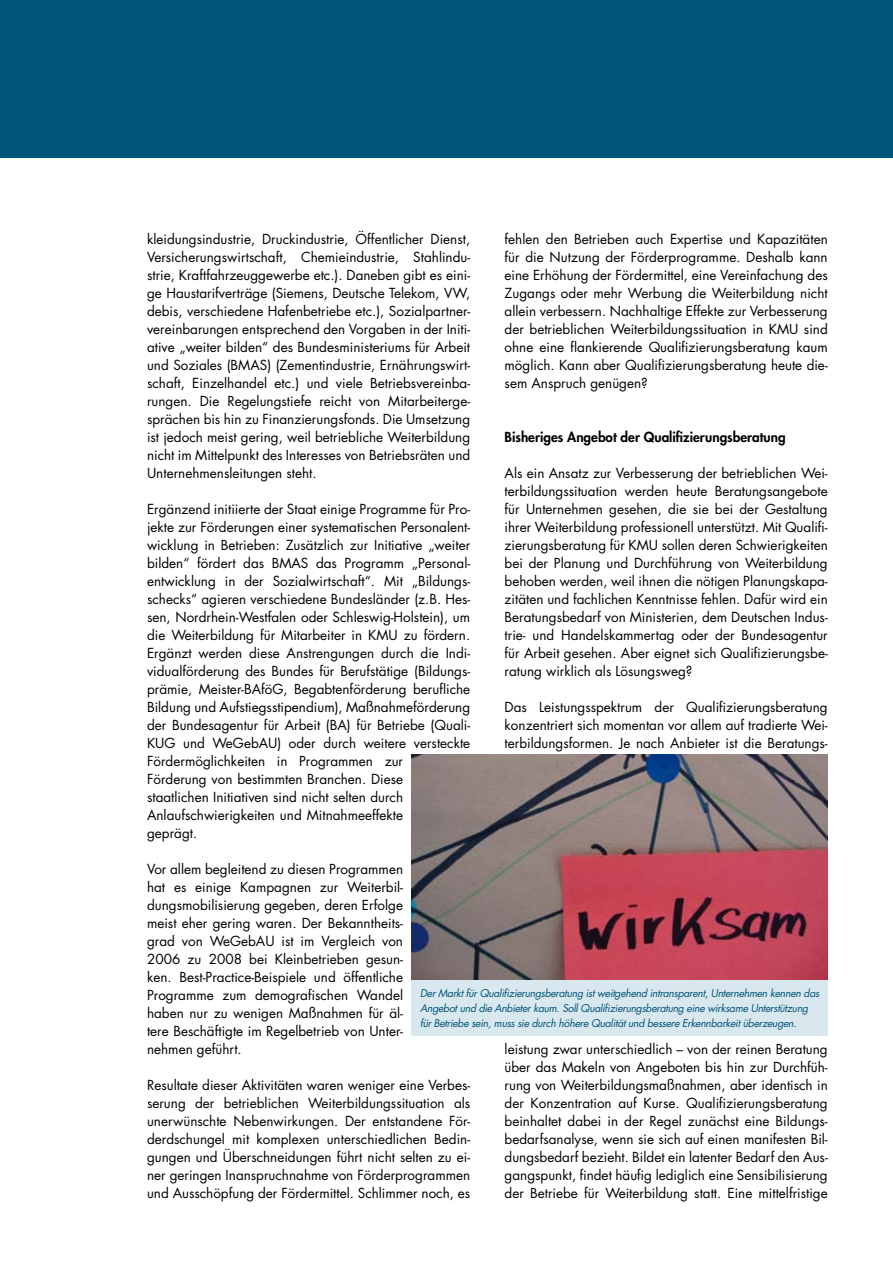
<style>
.page{position:relative;width:893px;height:1263px;background:#fff}
.page>*{position:absolute;margin:0;border:0;box-sizing:border-box;transform-origin:0 0}
.t1{font:13.5px/18px "Futura";color:#000;text-align:justify}
.t2{font:800 13.5px "Futura";color:#000}
.t3{font:italic 10.5px/15px "Futura";letter-spacing:-.03em;color:#00547a}
</style>
<div class="page">
<div style="left:0;top:0;width:893px;height:157px;background:#00547a"></div>
<img style="left:412px;top:755px;width:416px;height:225px">
<div style="left:412px;top:980px;width:416px;height:56px;background:#d9e7ef"></div>
<p class="t1" style="left:147px;top:230px;width:325px">kleidungsindustrie, Druckindustrie, Öffentlicher Dienst, Versicherungswirtschaft, Chemieindustrie, Stahlindu&shy;strie, Kraftfahrzeuggewerbe etc.). Daneben gibt es eini&shy;ge Haustarifverträge (Siemens, Deutsche Telekom, VW, debis, verschiedene Hafenbetriebe etc.), Sozialpartner&shy;vereinbarungen entsprechend den Vorgaben in der Initi&shy;ative „weiter bilden“ des Bundesministeriums für Arbeit und Soziales (BMAS) (Zementindustrie, Ernährungswirt&shy;schaft, Einzelhandel etc.) und viele Betriebsvereinba&shy;rungen. Die Regelungstiefe reicht von Mitarbeiterge&shy;sprächen bis hin zu Finanzierungsfonds. Die Umsetzung ist jedoch meist gering, weil betriebliche Weiterbildung nicht im Mittelpunkt des Interesses von Betriebsräten und Unternehmensleitungen steht.</p>
<p class="t1" style="left:147px;top:500px;width:325px;text-align:left">Ergänzend initiierte der Staat einige Programme für Pro&shy;jekte zur Förderungen einer systematischen Personalent&shy;wicklung in Betrieben: Zusätzlich zur Initiative „weiter bilden“ fördert das BMAS das Programm „Personal&shy;entwicklung in der Sozialwirtschaft“. Mit „Bildungs&shy;schecks“ agieren verschiedene Bundesländer (z.B. Hes&shy;sen, Nordrhein-Westfalen oder Schleswig-Holstein), um die Weiterbildung für Mitarbeiter in KMU zu fördern.<br>Ergänzt werden diese Anstrengungen durch die Indi&shy;vidualförderung des Bundes für Berufstätige (Bildungs&shy;prämie, Meister-BAföG, Begabtenförderung berufliche Bildung und Aufstiegsstipendium), Maßnahmeförderung der Bundesagentur für Arbeit (BA) für Betriebe (Quali-KUG und WeGebAU) oder durch weitere versteckte Fördermöglichkeiten in Programmen zur<br>Förderung von bestimmten Branchen. Diese<br>staatlichen Initiativen sind nicht selten durch Anlaufschwierigkeiten und Mitnahmeeffekte<br>geprägt.</p>
<p class="t1" style="left:147px;top:859px;width:258px">Vor allem begleitend zu diesen Programmen hat es einige Kampagnen zur Weiterbil&shy;dungsmobilisierung gegeben, deren Erfolge meist eher gering waren. Der Bekanntheits&shy;grad von WeGebAU ist im Vergleich von 2006 zu 2008 bei Kleinbetrieben gesun&shy;ken. Best-Practice-Beispiele und öffentliche Programme zum demografischen Wandel haben nur zu wenigen Maßnahmen für äl&shy;tere Beschäftigte im Regelbetrieb von Unter&shy;nehmen geführt.</p>
<p class="t1" style="left:147px;top:1075px;width:325px">Resultate dieser Aktivitäten waren weniger eine Verbes&shy;serung der betrieblichen Weiterbildungssituation als unerwünschte Nebenwirkungen. Der entstandene För&shy;derdschungel mit komplexen unterschiedlichen Bedin&shy;gungen und Überschneidungen führt nicht selten zu ei&shy;ner geringen Inanspruchnahme von Förderprogrammen und Ausschöpfung der Fördermittel. Schlimmer noch, es</p>
<p class="t1" style="left:505px;top:229px;width:325px">fehlen den Betrieben auch Expertise und Kapazitäten für die Nutzung der Förderprogramme. Deshalb kann eine Erhöhung der Fördermittel, eine Vereinfachung des Zugangs oder mehr Werbung die Weiterbildung nicht allein verbessern. Nachhaltige Effekte zur Verbesserung der betrieblichen Weiterbildungssituation in KMU sind ohne eine flankierende Qualifizierungsberatung kaum möglich. Kann aber Qualifizierungsberatung heute die&shy;sem Anspruch genügen?</p>
<p class="t2" style="left:505px;top:428px;width:282px">Bisheriges Angebot der Qualifizierungsberatung</p>
<p class="t1" style="left:505px;top:463px;width:325px">Als ein Ansatz zur Verbesserung der betrieblichen Wei&shy;terbildungssituation werden heute Beratungsangebote für Unternehmen gesehen, die sie bei der Gestaltung ihrer Weiterbildung professionell unterstützt. Mit Qualifi&shy;zierungsberatung für KMU sollen deren Schwierigkeiten bei der Planung und Durchführung von Weiterbildung behoben werden, weil ihnen die nötigen Planungskapa&shy;zitäten und fachlichen Kenntnisse fehlen. Dafür wird ein Beratungsbedarf von Ministerien, dem Deutschen Indus&shy;trie- und Handelskammertag oder der Bundesagentur für Arbeit gesehen. Aber eignet sich Qualifizierungsbe&shy;ratung wirklich als Lösungsweg?</p>
<p class="t1" style="left:505px;top:697px;width:325px">Das Leistungsspektrum der Qualifizierungsberatung konzentriert sich momentan vor allem auf tradierte Wei&shy;terbildungsformen. Je nach Anbieter ist die Beratungs-</p>
<p class="t3" style="left:420px;top:986px;width:401px">Der Markt für Qualifizierungsberatung ist weitgehend intransparent, Unternehmen kennen das<br>Angebot und die Anbieter kaum. Soll Qualifizierungsberatung eine wirksame Unterstützung für Betriebe sein, muss sie durch höhere Qualität und bessere Erkennbarkeit überzeugen.</p>
<p class="t1" style="left:505px;top:1039px;width:325px">leistung zwar unterschiedlich – von der reinen Beratung über das Makeln von Angeboten bis hin zur Durchfüh&shy;rung von Weiterbildungsmaßnahmen, aber identisch in der Konzentration auf Kurse. Qualifizierungsberatung beinhaltet dabei in der Regel zunächst eine Bildungs&shy;bedarfsanalyse, wenn sie sich auf einen manifesten Bil&shy;dungsbedarf bezieht. Bildet ein latenter Bedarf den Aus&shy;gangspunkt, findet häufig lediglich eine Sensibilisierung der Betriebe für Weiterbildung statt. Eine mittelfristige</p>
</div>
